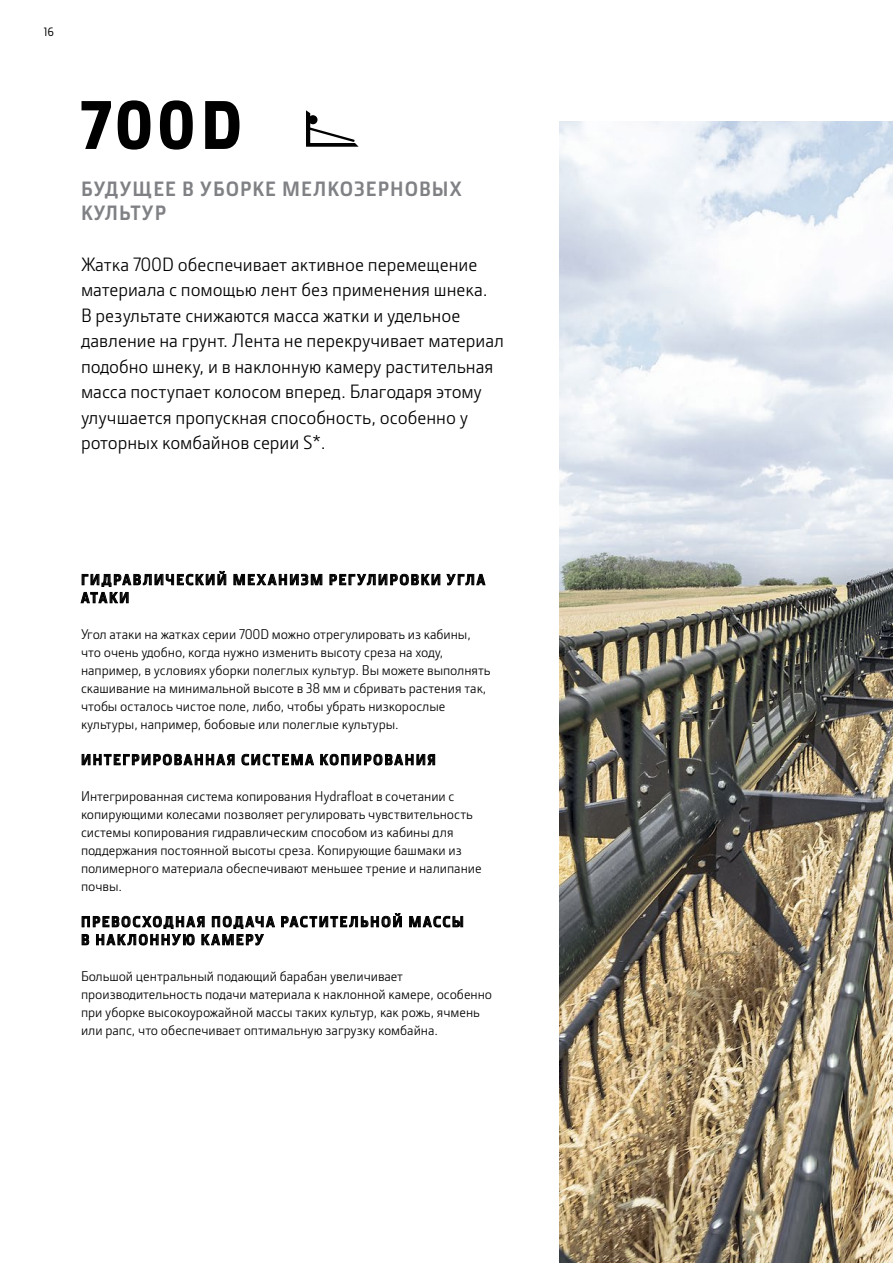
<style>
.page{position:relative;width:893px;height:1263px;background:#fff}
.page>*{position:absolute;margin:0;border:0;box-sizing:border-box;transform-origin:0 0}
.t1{font:700 66px "JD Sans Pro";color:#000}
.t2{font:700 21px/24px "JD Sans Pro";letter-spacing:.05em;color:#808184}
.t3{font:19.5px/25.5px "JD Sans Pro";color:#000}
.t4{font:700 15px/18px "JD Sans Pro";letter-spacing:.11em;color:#000}
.t5{font:14.25px/18px "JD Sans Pro";color:#000}
.t6{font:500 12px "JD Sans Pro";color:#000}
</style>
<div class="page">
<svg style="left:306px;top:110px;width:53px;height:37px"></svg>
<img style="left:559px;top:122px;width:334px;height:1141px">
<svg style="left:234px;top:573px;width:88px;height:12px"></svg>
<svg style="left:330px;top:574px;width:110px;height:11px"></svg>
<svg style="left:447px;top:574px;width:38px;height:11px"></svg>
<svg style="left:81px;top:571px;width:145px;height:32px"></svg>
<svg style="left:82px;top:754px;width:152px;height:11px"></svg>
<svg style="left:242px;top:753px;width:72px;height:12px"></svg>
<svg style="left:320px;top:754px;width:115px;height:11px"></svg>
<svg style="left:281px;top:913px;width:121px;height:14px"></svg>
<svg style="left:409px;top:915px;width:54px;height:12px"></svg>
<svg style="left:82px;top:916px;width:193px;height:29px"></svg>
<svg style="left:81px;top:100px;width:70px;height:50px"></svg>
<svg style="left:159px;top:100px;width:34px;height:50px"></svg>
<svg style="left:205px;top:101px;width:35px;height:48px"></svg>
<p class="t6" style="left:44px;top:23px;width:12px">16</p>
<h1 class="t1" style="left:81px;top:82px;width:162px">700D</h1>
<h2 class="t2" style="left:81px;top:176px;width:383px">БУДУЩЕЕ В УБОРКЕ МЕЛКОЗЕРНОВЫХ<br>КУЛЬТУР</h2>
<p class="t3" style="left:81px;top:251px;width:424px">Жатка 700D обеспечивает активное перемещение материала с помощью лент без применения шнека.<br>В результате снижаются масса жатки и удельное давление на грунт. Лента не перекручивает материал подобно шнеку, и в наклонную камеру растительная масса поступает колосом вперед. Благодаря этому улучшается пропускная способность, особенно у роторных комбайнов серии S*.</p>
<p class="t4" style="left:81px;top:570px;width:406px">ГИДРАВЛИЧЕСКИЙ МЕХАНИЗМ РЕГУЛИРОВКИ УГЛА<br>АТАКИ</p>
<p class="t5" style="left:81px;top:624px;width:411px">Угол атаки на жатках серии 700D можно отрегулировать из кабины, что очень удобно, когда нужно изменить высоту среза на ходу, например, в условиях уборки полеглых культур. Вы можете выполнять скашивание на минимальной высоте в 38 мм и сбривать растения так, чтобы осталось чистое поле, либо, чтобы убрать низкорослые культуры, например, бобовые или полеглые культуры.</p>
<p class="t4" style="left:81px;top:750px;width:356px">ИНТЕГРИРОВАННАЯ СИСТЕМА КОПИРОВАНИЯ</p>
<p class="t5" style="left:81px;top:786px;width:402px">Интегрированная система копирования Hydrafloat в сочетании с копирующими колесами позволяет регулировать чувствительность системы копирования гидравлическим способом из кабины для поддержания постоянной высоты среза. Копирующие башмаки из полимерного материала обеспечивают меньшее трение и налипание почвы.</p>
<p class="t4" style="left:81px;top:912px;width:384px">ПРЕВОСХОДНАЯ ПОДАЧА РАСТИТЕЛЬНОЙ МАССЫ<br>В НАКЛОННУЮ КАМЕРУ</p>
<p class="t5" style="left:81px;top:966px;width:413px">Большой центральный подающий барабан увеличивает производительность подачи материала к наклонной камере, особенно при уборке высокоурожайной массы таких культур, как рожь, ячмень или рапс, что обеспечивает оптимальную загрузку комбайна.</p>
</div>
